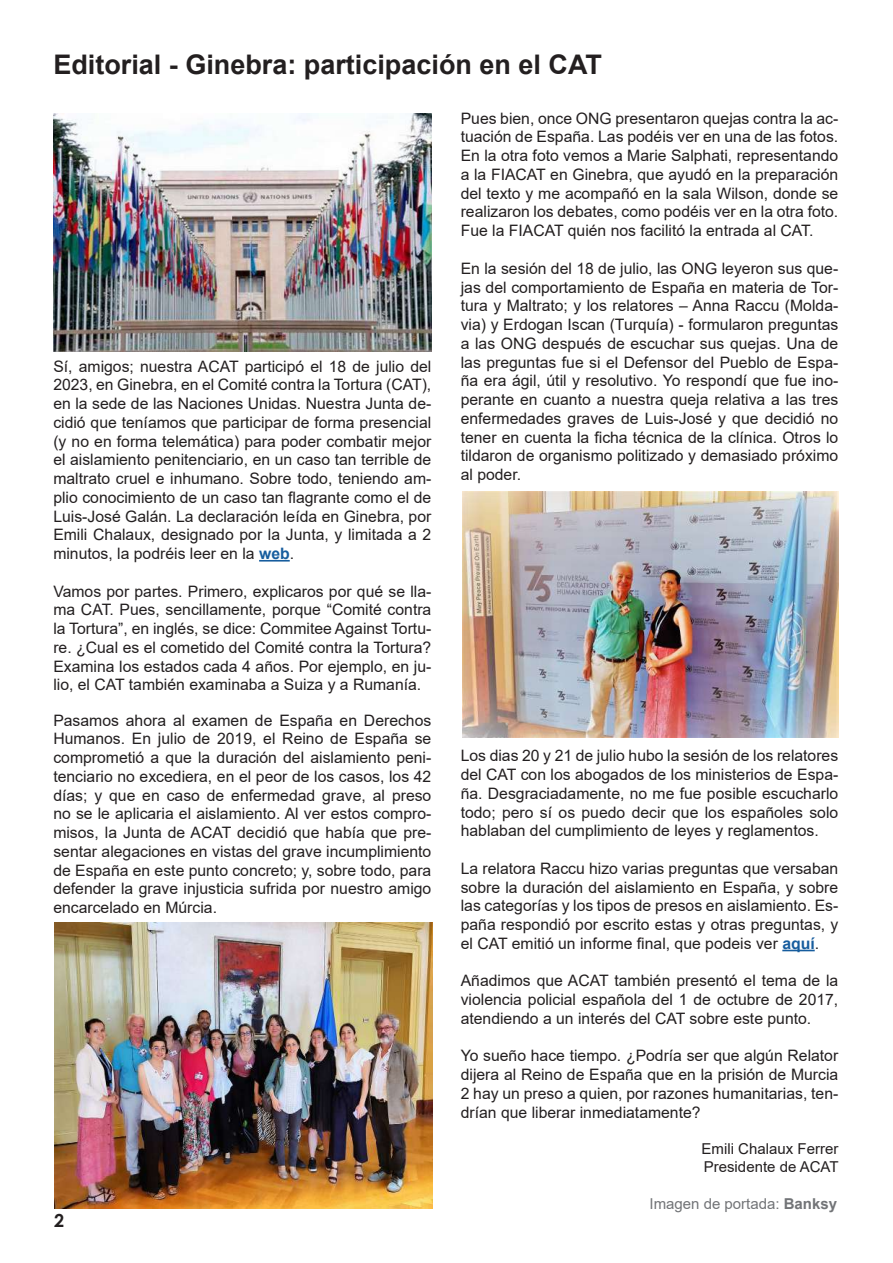
<style>
.page{position:relative;width:893px;height:1263px;background:#fff}
.page>*{position:absolute;margin:0;border:0;box-sizing:border-box;transform-origin:0 0}
.t1{font:700 27px "Arial";color:#231f20}
.t2{font:700 18px "Century Gothic";color:#231f20}
.t3{font:15.75px/18.8px "Arial";color:#231f20;text-align:justify}
.t4{font:15px/18px "Arial";color:#231f20}
.t5{font:15px "Arial";color:#727477}
.s1{font-weight:700;color:#175d9e}
.s2{font-weight:700}
</style>
<div class="page">
<hr style="left:259px;top:560px;width:31px;height:1px;background:#175d9e">
<hr style="left:782px;top:950px;width:33px;height:1px;background:#175d9e">
<img style="left:53px;top:113px;width:378px;height:238px">
<img style="left:462px;top:492px;width:377px;height:246px">
<img style="left:54px;top:922px;width:378px;height:287px">
<h1 class="t1" style="left:53px;top:46px;width:550px">Editorial - Ginebra: participación en el CAT</h1>
<p class="t3" style="left:461px;top:109px;width:379px">Pues bien, once ONG presentaron quejas contra la ac&shy;tuación de España. Las podéis ver en una de las fotos.<br>En la otra foto vemos a Marie Salphati, representando a la FIACAT en Ginebra, que ayudó en la preparación del texto y me acompañó en la sala Wilson, donde se realizaron los debates, como podéis ver en la otra foto.<br>Fue la FIACAT quién nos facilitó la entrada al CAT.</p>
<p class="t3" style="left:461px;top:259px;width:379px">En la sesión del 18 de julio, las ONG leyeron sus que&shy;jas del comportamiento de España en materia de Tor&shy;tura y Maltrato; y los relatores – Anna Raccu (Molda&shy;via) y Erdogan Iscan (Turquía) - formularon preguntas a las ONG después de escuchar sus quejas. Una de las preguntas fue si el Defensor del Pueblo de Espa&shy;ña era ágil, útil y resolutivo. Yo respondí que fue ino&shy;perante en cuanto a nuestra queja relativa a las tres enfermedades graves de Luis-José y que decidió no tener en cuenta la ficha técnica de la clínica. Otros lo tildaron de organismo politizado y demasiado próximo al poder.</p>
<p class="t3" style="left:53px;top:356px;width:379px">Sí, amigos; nuestra ACAT participó el 18 de julio del 2023, en Ginebra, en el Comité contra la Tortura (CAT), en la sede de las Naciones Unidas. Nuestra Junta de&shy;cidió que teníamos que participar de forma presencial (y no en forma telemática) para poder combatir mejor el aislamiento penitenciario, en un caso tan terrible de maltrato cruel e inhumano. Sobre todo, teniendo am&shy;plio conocimiento de un caso tan flagrante como el de Luis-José Galán. La declaración leída en Ginebra, por Emili Chalaux, designado por la Junta, y limitada a 2 minutos, la podréis leer en la <span class="s1">web</span>.</p>
<p class="t3" style="left:53px;top:581px;width:379px">Vamos por partes. Primero, explicaros por qué se lla&shy;ma CAT. Pues, sencillamente, porque “Comité contra la Tortura”, en inglés, se dice: Commitee Against Tortu&shy;re. ¿Cual es el cometido del Comité contra la Tortura?<br>Examina los estados cada 4 años. Por ejemplo, en ju&shy;lio, el CAT también examinaba a Suiza y a Rumanía.</p>
<p class="t3" style="left:53px;top:710px;width:379px">Pasamos ahora al examen de España en Derechos Humanos. En julio de 2019, el Reino de España se comprometió a que la duración del aislamiento peni&shy;tenciario no excediera, en el peor de los casos, los 42 días; y que en caso de enfermedad grave, al preso no se le aplicaria el aislamiento. Al ver estos compro&shy;misos, la Junta de ACAT decidió que había que pre&shy;sentar alegaciones en vistas del grave incumplimiento de España en este punto concreto; y, sobre todo, para defender la grave injusticia sufrida por nuestro amigo encarcelado en Múrcia.</p>
<p class="t3" style="left:461px;top:746px;width:379px">Los dias 20 y 21 de julio hubo la sesión de los relatores del CAT con los abogados de los ministerios de Espa&shy;ña. Desgraciadamente, no me fue posible escucharlo todo; pero sí os puedo decir que los españoles solo hablaban del cumplimiento de leyes y reglamentos.</p>
<p class="t3" style="left:461px;top:859px;width:379px">La relatora Raccu hizo varias preguntas que versaban sobre la duración del aislamiento en España, y sobre las categorías y los tipos de presos en aislamiento. Es&shy;paña respondió por escrito estas y otras preguntas, y el CAT emitió un informe final, que podeis ver <span class="s1">aquí</span>.</p>
<p class="t3" style="left:461px;top:971px;width:379px">Añadimos que ACAT también presentó el tema de la violencia policial española del 1 de octubre de 2017, atendiendo a un interés del CAT sobre este punto.</p>
<p class="t3" style="left:461px;top:1046px;width:379px">Yo sueño hace tiempo. ¿Podría ser que algún Relator dijera al Reino de España que en la prisión de Murcia 2 hay un preso a quien, por razones humanitarias, ten&shy;drían que liberar inmediatamente?</p>
<p class="t4" style="left:702px;top:1139px;width:138px">Emili Chalaux Ferrer<br>Presidente de ACAT</p>
<p class="t5" style="left:649px;top:1193px;width:189px">Imagen de portada: <span class="s2">Banksy</span></p>
<p class="t2" style="left:54px;top:1206px;width:12px">2</p>
</div>
